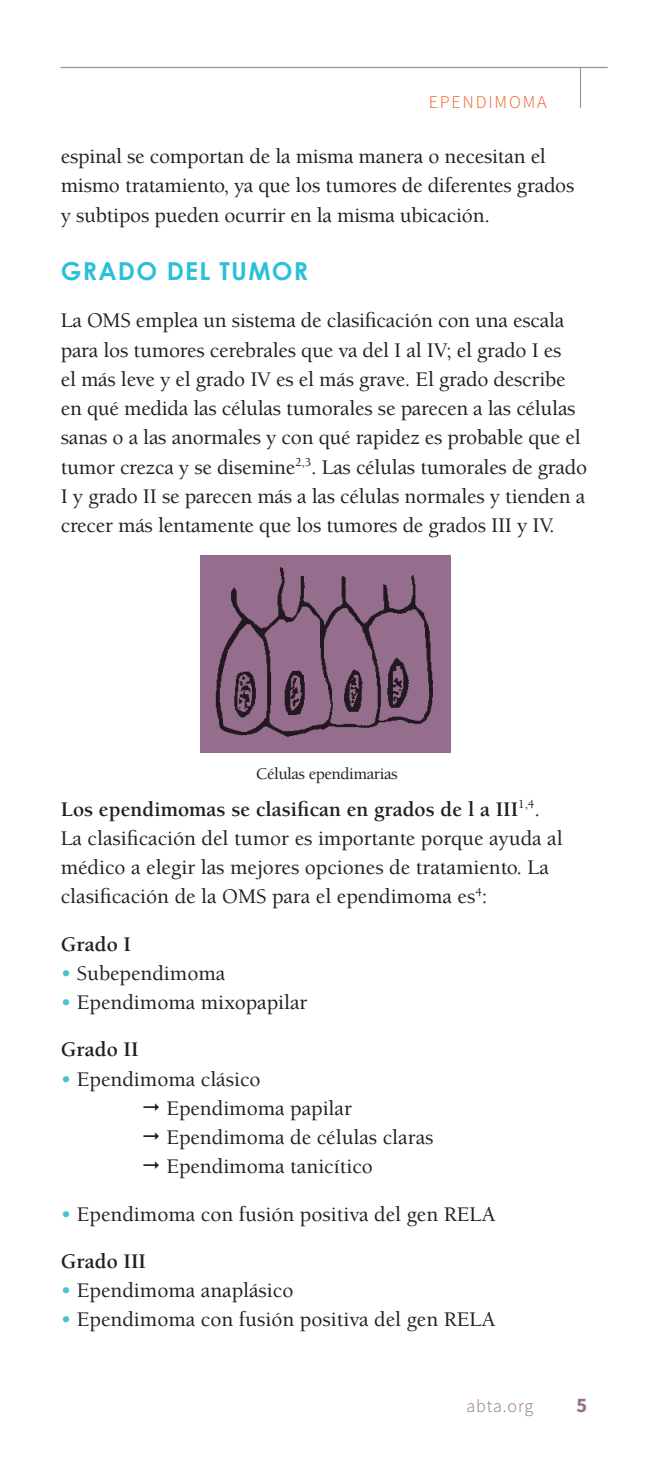
<style>
.page{position:relative;width:648px;height:1458px;background:#fff}
.page>*{position:absolute;margin:0;border:0;box-sizing:border-box;transform-origin:0 0}
.subhead_1{font:700 24.75px "Century Gothic";letter-spacing:.05em;color:#2bc0d7}
.Body_ES{font:500 21.38px/29.2px "Berkeley Pro";letter-spacing:-.01em;color:#231f20}
.Body_ES-2{font:700 21.38px "Berkeley Pro";color:#231f20}
.t1{font:20.25px "Source Sans Variable";color:#956e8e}
.t2{font:18px "Source Sans Variable";letter-spacing:.1em;color:#f25d21}
.t3{font:18px "Source Sans Variable";letter-spacing:.05em;color:#956e8e}
.t4{font:500 16.88px "Berkeley Pro";letter-spacing:-.025em;color:#231f20}
.s1{font-weight:700}
.s2{color:#47c3d2}
</style>
<div class="page">
<hr style="left:580px;top:68px;width:1px;height:40px;background:#939598">
<hr style="left:61px;top:67px;width:547px;height:1px;background:#939598">
<svg style="left:200px;top:555px;width:250px;height:197px;background:#85627f"></svg>
<p class="t2" style="left:429px;top:91px;width:120px">EPENDIMOMA</p>
<p class="Body_ES" style="left:61px;top:142px;width:515px">espinal se comportan de la misma manera o necesitan el mismo tratamiento, ya que los tumores de diferentes grados y subtipos pueden ocurrir en la misma ubicación.</p>
<p class="subhead_1" style="left:61px;top:252px;width:249px">GRADO DEL TUMOR</p>
<p class="Body_ES" style="left:61px;top:306px;width:528px">La OMS emplea un sistema de clasificación con una escala para los tumores cerebrales que va del I al IV; el grado I es<br>el más leve y el grado IV es el más grave. El grado describe en qué medida las células tumorales se parecen a las células sanas o a las anormales y con qué rapidez es probable que el tumor crezca y se disemine<sup>2,3</sup>. Las células tumorales de grado I y grado II se parecen más a las células normales y tienden a crecer más lentamente que los tumores de grados III y IV.</p>
<p class="t4" style="left:256px;top:764px;width:143px">Células ependimarias</p>
<p class="Body_ES" style="left:61px;top:794px;width:503px"><span class="s1">Los ependimomas se clasifican en grados de l a III</span><sup>1,4</sup>.<br>La clasificación del tumor es importante porque ayuda al médico a elegir las mejores opciones de tratamiento. La clasificación de la OMS para el ependimoma es<sup>4</sup>:</p>
<p class="Body_ES-2" style="left:61px;top:932px;width:72px">Grado I</p>
<p class="Body_ES" style="left:61px;top:958px;width:166px"><span class="s2">•</span> Subependimoma</p>
<p class="Body_ES" style="left:61px;top:988px;width:248px"><span class="s2">•</span> Ependimoma mixopapilar</p>
<p class="Body_ES-2" style="left:61px;top:1037px;width:79px">Grado II</p>
<p class="Body_ES" style="left:166px;top:1064px;width:269px;text-indent:-106px"><span class="s2">•</span> Ependimoma clásico<br>Ependimoma papilar<br>Ependimoma de células claras<br>Ependimoma tanicítico</p>
<p class="Body_ES" style="left:61px;top:1199px;width:436px"><span class="s2">•</span> Ependimoma con fusión positiva del gen RELA</p>
<p class="Body_ES-2" style="left:61px;top:1249px;width:87px">Grado III</p>
<p class="Body_ES" style="left:61px;top:1276px;width:234px"><span class="s2">•</span> Ependimoma anaplásico</p>
<p class="Body_ES" style="left:61px;top:1305px;width:436px"><span class="s2">•</span> Ependimoma con fusión positiva del gen RELA</p>
<p class="t3" style="left:467px;top:1395px;width:68px">abta.org</p>
<p class="t1" style="left:577px;top:1393px;width:12px">5</p>
</div>
